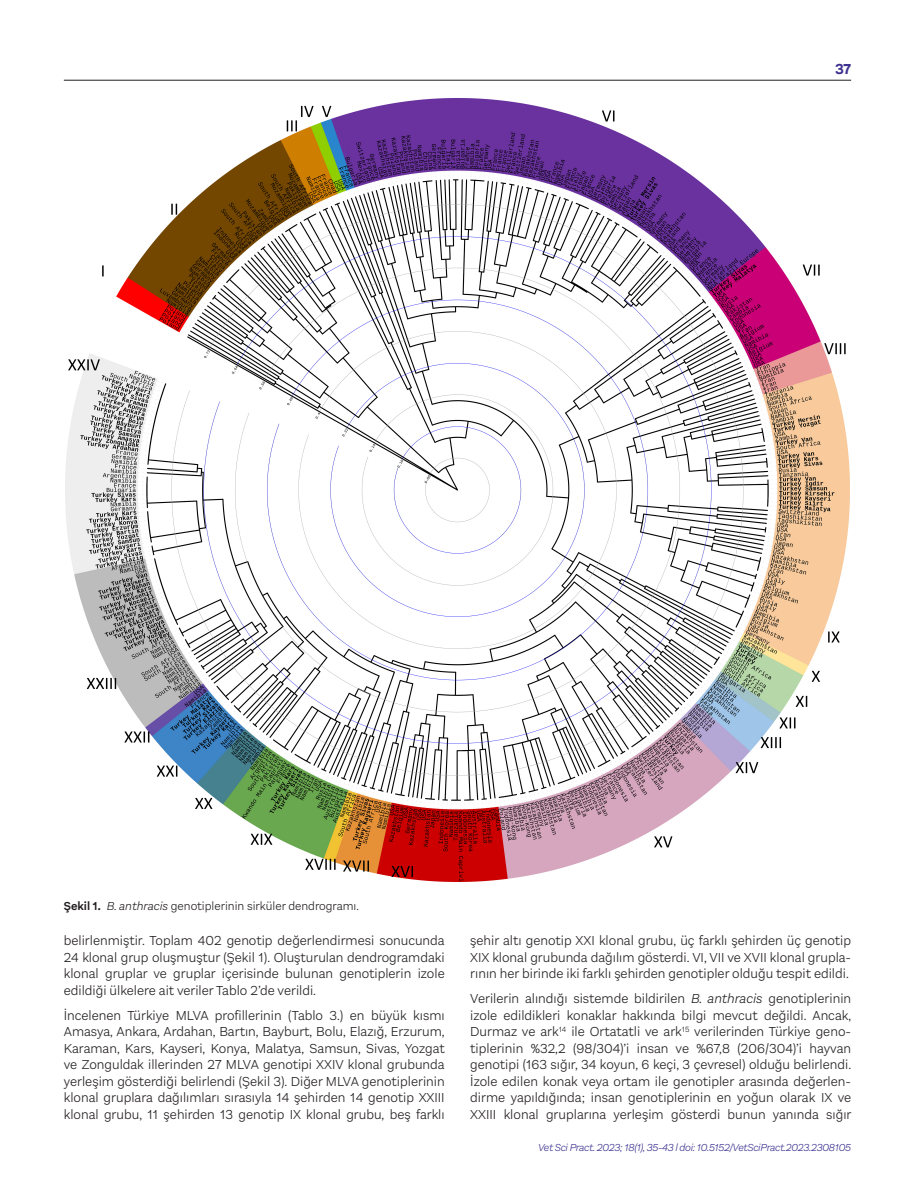
<style>
.page{position:relative;width:915px;height:1191px;background:#fff}
.page>*{position:absolute;margin:0;border:0;box-sizing:border-box;transform-origin:0 0}
.t1{font:700 15px "Aestetico";color:#3e3291}
.t2{font:300 13.5px/16.5px "Aestetico";color:#231f20;text-align:justify}
.t3{font:300 12px "Aestetico";color:#231f20}
.t4{font:italic 300 10.5px "Aestetico";letter-spacing:-.025em;color:#3e3291}
.s1{font-weight:600}
.s2{font-style:italic}
</style>
<div class="page">
<hr style="left:64px;top:80px;width:786px;height:1px;background:#231f20">
<img style="left:66px;top:99px;width:782px;height:782px">
<p class="t1" style="left:834px;top:60px;width:18px">37</p>
<p class="t3" style="left:64px;top:899px;width:296px"><span class="s1">Şekil 1.</span> <span class="s2">B. anthracis</span> genotiplerinin sirküler dendrogramı.</p>
<p class="t2" style="left:64px;top:932px;width:382px">belirlenmiştir. Toplam 402 genotip değerlendirmesi sonucunda 24 klonal grup oluşmuştur (Şekil 1). Oluşturulan dendrogramdaki klonal gruplar ve gruplar içerisinde bulunan genotiplerin izole edildiği ülkelere ait veriler Tablo 2’de verildi.</p>
<p class="t2" style="left:64px;top:1007px;width:382px">İncelenen Türkiye MLVA profillerinin (Tablo 3.) en büyük kısmı Amasya, Ankara, Ardahan, Bartın, Bayburt, Bolu, Elazığ, Erzurum, Karaman, Kars, Kayseri, Konya, Malatya, Samsun, Sivas, Yozgat ve Zonguldak illerinden 27 MLVA genotipi XXIV klonal grubunda yerleşim gösterdiği belirlendi (Şekil 3). Diğer MLVA genotiplerinin klonal gruplara dağılımları sırasıyla 14 şehirden 14 genotip XXIII klonal grubu, 11 şehirden 13 genotip IX klonal grubu, beş farklı</p>
<p class="t2" style="left:470px;top:932px;width:382px">şehir altı genotip XXI klonal grubu, üç farklı şehirden üç genotip XIX klonal grubunda dağılım gösterdi. VI, VII ve XVII klonal grupla&shy;rının her birinde iki farklı şehirden genotipler olduğu tespit edildi.</p>
<p class="t2" style="left:470px;top:990px;width:382px">Verilerin alındığı sistemde bildirilen <span class="s2">B. anthracis</span> genotiplerinin izole edildikleri konaklar hakkında bilgi mevcut değildi. Ancak, Durmaz ve ark<sup>14</sup> ile Ortatatli ve ark<sup>15</sup> verilerinden Türkiye geno&shy;tiplerinin %32,2 (98/304)’i insan ve %67,8 (206/304)’i hayvan genotipi (163 sığır, 34 koyun, 6 keçi, 3 çevresel) olduğu belirlendi.<br>İzole edilen konak veya ortam ile genotipler arasında değerlen&shy;dirme yapıldığında; insan genotiplerinin en yoğun olarak IX ve XXIII klonal gruplarına yerleşim gösterdi bunun yanında sığır</p>
<p class="t4" style="left:538px;top:1141px;width:314px">Vet Sci Pract. 2023; 18(1), 35-43 l doi: 10.5152/VetSciPract.2023.2308105</p>
</div>
